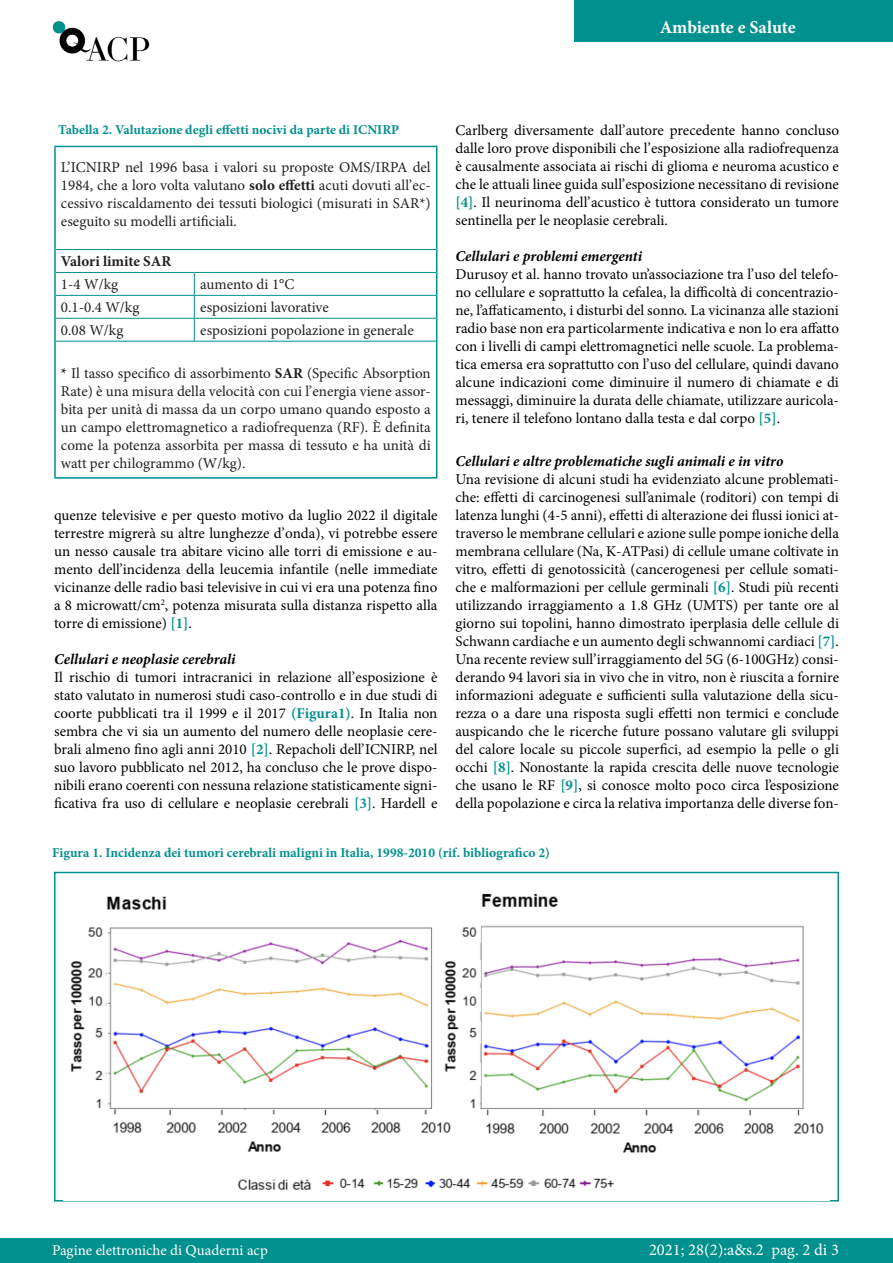
<style>
.page{position:relative;width:893px;height:1263px;background:#fff}
.page>*{position:absolute;margin:0;border:0;box-sizing:border-box;transform-origin:0 0}
.t1{font:700 18px "Minion Pro";letter-spacing:-.005em;color:#fff}
.t2{font:16.5px "Minion Pro";color:#fff}
.t3{font:15px/18px "Minion Pro";color:#000;text-align:justify}
.t4{font:15px/18px "Minion Pro";color:#231f20;text-align:justify}
.t5{font:italic 700 15px "Minion Pro";letter-spacing:-.005em;color:#000}
.t6{font:15px "Minion Pro";color:#fff}
.t7{font:700 15px "Minion Pro";color:#231f20}
.t8{font:700 13.5px "Minion Pro";color:#00908d}
.s1{font-weight:700}
.s2{font-weight:700;color:#00908d}
</style>
<div class="page">
<div style="left:575px;top:0;width:318px;height:41px;background:#00908d"></div>
<img style="left:52px;top:21px;width:98px;height:41px">
<div style="left:0;top:1238px;width:893px;height:24px;background:#00908d"></div>
<hr style="left:54px;top:146px;width:140px;height:1px;background:#00908d">
<hr style="left:54px;top:147px;width:2px;height:103px;background:#00908d">
<hr style="left:194px;top:146px;width:243px;height:1px;background:#00908d">
<hr style="left:436px;top:147px;width:1px;height:103px;background:#00908d">
<hr style="left:54px;top:250px;width:2px;height:22px;background:#00908d">
<hr style="left:54px;top:272px;width:2px;height:23px;background:#00908d">
<hr style="left:54px;top:295px;width:2px;height:23px;background:#00908d">
<hr style="left:54px;top:318px;width:2px;height:23px;background:#00908d">
<svg style="left:436px;top:250px;width:1px;height:91px"></svg>
<hr style="left:54px;top:341px;width:2px;height:136px;background:#00908d">
<hr style="left:436px;top:341px;width:1px;height:136px;background:#00908d">
<hr style="left:54px;top:477px;width:140px;height:2px;background:#00908d">
<hr style="left:194px;top:477px;width:243px;height:2px;background:#00908d">
<hr style="left:56px;top:249px;width:138px;height:1px;background:#00908d">
<hr style="left:194px;top:249px;width:242px;height:1px;background:#00908d">
<hr style="left:56px;top:272px;width:138px;height:1px;background:#00908d">
<hr style="left:194px;top:272px;width:242px;height:1px;background:#00908d">
<hr style="left:56px;top:295px;width:138px;height:1px;background:#00908d">
<hr style="left:194px;top:295px;width:242px;height:1px;background:#00908d">
<hr style="left:56px;top:318px;width:138px;height:1px;background:#00908d">
<hr style="left:194px;top:318px;width:242px;height:1px;background:#00908d">
<svg style="left:194px;top:273px;width:1px;height:68px"></svg>
<hr style="left:56px;top:341px;width:138px;height:1px;background:#00908d">
<hr style="left:194px;top:341px;width:242px;height:1px;background:#00908d">
<img style="left:70px;top:893px;width:754px;height:297px">
<p class="t1" style="left:660px;top:15px;width:138px">Ambiente e Salute</p>
<p class="t8" style="left:58px;top:120px;width:343px">Tabella 2. Valutazione degli effetti nocivi da parte di ICNIRP</p>
<p class="t4" style="left:61px;top:158px;width:371px">L’ICNIRP nel 1996 basa i valori su proposte OMS/IRPA del 1984, che a loro volta valutano <span class="s1">solo effetti</span> acuti dovuti all’ec&shy;cessivo riscaldamento dei tessuti biologici (misurati in SAR*) eseguito su modelli artificiali.</p>
<p class="t7" style="left:61px;top:251px;width:112px">Valori limite SAR</p>
<p class="t4" style="left:61px;top:276px;width:59px">1-4 W/kg</p>
<p class="t4" style="left:200px;top:276px;width:95px">aumento di 1°C</p>
<p class="t4" style="left:61px;top:299px;width:80px">0.1-0.4 W/kg</p>
<p class="t4" style="left:200px;top:299px;width:130px">esposizioni lavorative</p>
<p class="t4" style="left:61px;top:321px;width:64px">0.08 W/kg</p>
<p class="t4" style="left:200px;top:321px;width:215px">esposizioni popolazione in generale</p>
<p class="t4" style="left:61px;top:365px;width:371px"><span class="s1">*</span> Il tasso specifico di assorbimento <span class="s1">SAR</span> (Specific Absorption Rate) è una misura della velocità con cui l’energia viene assor&shy;bita per unità di massa da un corpo umano quando esposto a un campo elettromagnetico a radiofrequenza (RF). È definita come la potenza assorbita per massa di tessuto e ha unità di watt per chilogrammo (W/kg).</p>
<p class="t3" style="left:54px;top:506px;width:385px">quenze televisive e per questo motivo da luglio 2022 il digitale terrestre migrerà su altre lunghezze d’onda), vi potrebbe essere un nesso causale tra abitare vicino alle torri di emissione e au&shy;mento dell’incidenza della leucemia infantile (nelle immediate vicinanze delle radio basi televisive in cui vi era una potenza fino a 8 microwatt/cm<sup>2</sup>, potenza misurata sulla distanza rispetto alla torre di emissione) <span class="s2">[1]</span>.</p>
<p class="t5" style="left:54px;top:649px;width:183px">Cellulari e neoplasie cerebrali</p>
<p class="t3" style="left:54px;top:668px;width:385px">Il rischio di tumori intracranici in relazione all’esposizione è stato valutato in numerosi studi caso-controllo e in due studi di coorte pubblicati tra il 1999 e il 2017 <span class="s2">(Figura1)</span>. In Italia non sembra che vi sia un aumento del numero delle neoplasie cere&shy;brali almeno fino agli anni 2010 <span class="s2">[2]</span>. Repacholi dell’ICNIRP, nel suo lavoro pubblicato nel 2012, ha concluso che le prove dispo&shy;nibili erano coerenti con nessuna relazione statisticamente signi&shy;ficativa fra uso di cellulare e neoplasie cerebrali <span class="s2">[3]</span>. Hardell e</p>
<p class="t3" style="left:455px;top:121px;width:385px">Carlberg diversamente dall’autore precedente hanno concluso dalle loro prove disponibili che l’esposizione alla radiofrequenza è causalmente associata ai rischi di glioma e neuroma acustico e che le attuali linee guida sull’esposizione necessitano di revisione <span class="s2">[4]</span>. Il neurinoma dell’acustico è tuttora considerato un tumore sentinella per le neoplasie cerebrali.</p>
<p class="t5" style="left:455px;top:246px;width:188px">Cellulari e problemi emergenti</p>
<p class="t3" style="left:455px;top:265px;width:385px">Durusoy et al. hanno trovato un’associazione tra l’uso del telefo&shy;no cellulare e soprattutto la cefalea, la difficoltà di concentrazio&shy;ne, l’affaticamento, i disturbi del sonno. La vicinanza alle stazioni radio base non era particolarmente indicativa e non lo era affatto con i livelli di campi elettromagnetici nelle scuole. La problema&shy;tica emersa era soprattutto con l’uso del cellulare, quindi davano alcune indicazioni come diminuire il numero di chiamate e di messaggi, diminuire la durata delle chiamate, utilizzare auricola&shy;ri, tenere il telefono lontano dalla testa e dal corpo <span class="s2">[5]</span>.</p>
<p class="t5" style="left:455px;top:451px;width:329px">Cellulari e altre problematiche sugli animali e in vitro</p>
<p class="t3" style="left:455px;top:471px;width:385px">Una revisione di alcuni studi ha evidenziato alcune problemati&shy;che: effetti di carcinogenesi sull’animale (roditori) con tempi di latenza lunghi (4-5 anni), effetti di alterazione dei flussi ionici at&shy;traverso le membrane cellulari e azione sulle pompe ioniche della membrana cellulare (Na, K-ATPasi) di cellule umane coltivate in vitro, effetti di genotossicità (cancerogenesi per cellule somati&shy;che e malformazioni per cellule germinali <span class="s2">[6]</span>. Studi più recenti utilizzando irraggiamento a 1.8 GHz (UMTS) per tante ore al giorno sui topolini, hanno dimostrato iperplasia delle cellule di Schwann cardiache e un aumento degli schwannomi cardiaci <span class="s2">[7]</span>.<br>Una recente review sull’irraggiamento del 5G (6-100GHz) consi&shy;derando 94 lavori sia in vivo che in vitro, non è riuscita a fornire informazioni adeguate e sufficienti sulla valutazione della sicu&shy;rezza o a dare una risposta sugli effetti non termici e conclude auspicando che le ricerche future possano valutare gli sviluppi del calore locale su piccole superfici, ad esempio la pelle o gli occhi <span class="s2">[8]</span>. Nonostante la rapida crescita delle nuove tecnologie che usano le RF <span class="s2">[9]</span>, si conosce molto poco circa l’esposizione della popolazione e circa la relativa importanza delle diverse fon-</p>
<p class="t8" style="left:52px;top:843px;width:499px">Figura 1. Incidenza dei tumori cerebrali maligni in Italia, 1998-2010 (rif. bibliografico 2)</p>
<p class="t6" style="left:52px;top:1240px;width:217px">Pagine elettroniche di Quaderni acp</p>
<p class="t2" style="left:649px;top:1238px;width:191px">2021; 28(2):a&amp;s.2 pag. 2 di 3</p>
</div>
